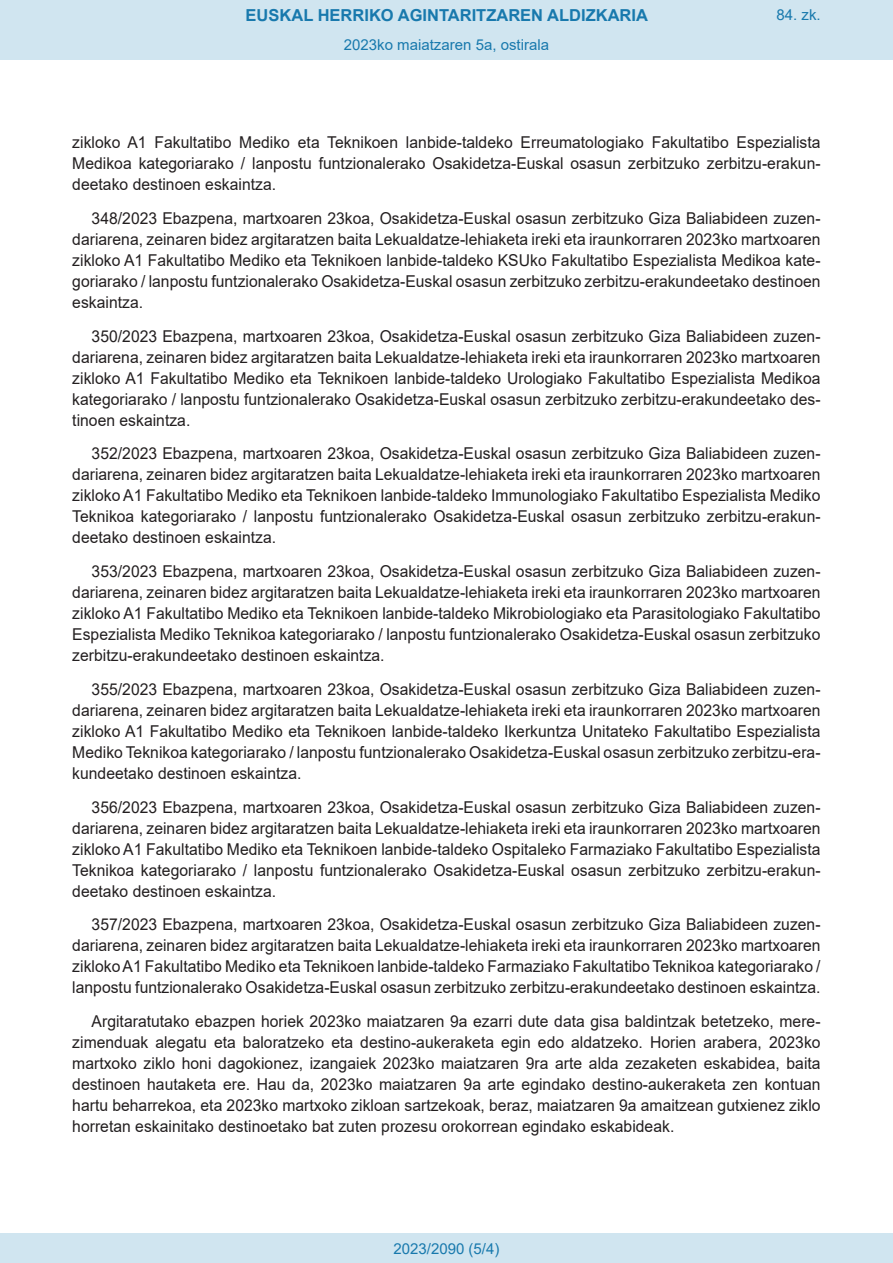
<style>
.page{position:relative;width:893px;height:1263px;background:#fff}
.page>*{position:absolute;margin:0;border:0;box-sizing:border-box;transform-origin:0 0}
.t1{font:700 16.5px "Arial";color:#1879ad}
.BOPVDetalle{font:16.35px/21px "Arial";color:#231f20;text-align:justify;scale:.96 1}
.Paginacion_Centro{font:15px "Arial";color:#1879ad}
</style>
<div class="page">
<div style="left:0;top:0;width:893px;height:60px;background:#d0e5f0"></div>
<div style="left:0;top:1233px;width:893px;height:30px;background:#d0e5f0"></div>
<p class="t1" style="left:246px;top:3px;width:404px">EUSKAL HERRIKO AGINTARITZAREN ALDIZKARIA</p>
<p class="Paginacion_Centro" style="left:344px;top:35px;width:207px">2023ko maiatzaren 5a, ostirala</p>
<p class="Paginacion_Centro" style="left:776px;top:5px;width:46px">84. zk.</p>
<p class="BOPVDetalle" style="left:72px;top:132px;width:781px">zikloko A1 Fakultatibo Mediko eta Teknikoen lanbide-taldeko Erreumatologiako Fakultatibo Espezialista Medikoa kategoriarako / lanpostu funtzionalerako Osakidetza-Euskal osasun zerbitzuko zerbitzu-erakun&shy;deetako destinoen eskaintza.</p>
<p class="BOPVDetalle" style="left:72px;top:207px;width:781px;text-indent:19px">348/2023 Ebazpena, martxoaren 23koa, Osakidetza-Euskal osasun zerbitzuko Giza Baliabideen zuzen&shy;dariarena, zeinaren bidez argitaratzen baita Lekualdatze-lehiaketa ireki eta iraunkorraren 2023ko martxoaren zikloko A1 Fakultatibo Mediko eta Teknikoen lanbide-taldeko KSUko Fakultatibo Espezialista Medikoa kate&shy;goriarako / lanpostu funtzionalerako Osakidetza-Euskal osasun zerbitzuko zerbitzu-erakundeetako destinoen eskaintza.</p>
<p class="BOPVDetalle" style="left:72px;top:325px;width:781px;text-indent:19px">350/2023 Ebazpena, martxoaren 23koa, Osakidetza-Euskal osasun zerbitzuko Giza Baliabideen zuzen&shy;dariarena, zeinaren bidez argitaratzen baita Lekualdatze-lehiaketa ireki eta iraunkorraren 2023ko martxoaren zikloko A1 Fakultatibo Mediko eta Teknikoen lanbide-taldeko Urologiako Fakultatibo Espezialista Medikoa kategoriarako / lanpostu funtzionalerako Osakidetza-Euskal osasun zerbitzuko zerbitzu-erakundeetako des&shy;tinoen eskaintza.</p>
<p class="BOPVDetalle" style="left:72px;top:443px;width:781px;text-indent:19px">352/2023 Ebazpena, martxoaren 23koa, Osakidetza-Euskal osasun zerbitzuko Giza Baliabideen zuzen&shy;dariarena, zeinaren bidez argitaratzen baita Lekualdatze-lehiaketa ireki eta iraunkorraren 2023ko martxoaren zikloko A1 Fakultatibo Mediko eta Teknikoen lanbide-taldeko Immunologiako Fakultatibo Espezialista Mediko Teknikoa kategoriarako / lanpostu funtzionalerako Osakidetza-Euskal osasun zerbitzuko zerbitzu-erakun&shy;deetako destinoen eskaintza.</p>
<p class="BOPVDetalle" style="left:72px;top:561px;width:781px;text-indent:19px">353/2023 Ebazpena, martxoaren 23koa, Osakidetza-Euskal osasun zerbitzuko Giza Baliabideen zuzen&shy;dariarena, zeinaren bidez argitaratzen baita Lekualdatze-lehiaketa ireki eta iraunkorraren 2023ko martxoaren zikloko A1 Fakultatibo Mediko eta Teknikoen lanbide-taldeko Mikrobiologiako eta Parasitologiako Fakultatibo Espezialista Mediko Teknikoa kategoriarako / lanpostu funtzionalerako Osakidetza-Euskal osasun zerbitzuko zerbitzu-erakundeetako destinoen eskaintza.</p>
<p class="BOPVDetalle" style="left:72px;top:679px;width:781px;text-indent:19px">355/2023 Ebazpena, martxoaren 23koa, Osakidetza-Euskal osasun zerbitzuko Giza Baliabideen zuzen&shy;dariarena, zeinaren bidez argitaratzen baita Lekualdatze-lehiaketa ireki eta iraunkorraren 2023ko martxoaren zikloko A1 Fakultatibo Mediko eta Teknikoen lanbide-taldeko Ikerkuntza Unitateko Fakultatibo Espezialista Mediko Teknikoa kategoriarako / lanpostu funtzionalerako Osakidetza-Euskal osasun zerbitzuko zerbitzu-era&shy;kundeetako destinoen eskaintza.</p>
<p class="BOPVDetalle" style="left:72px;top:796px;width:781px;text-indent:19px">356/2023 Ebazpena, martxoaren 23koa, Osakidetza-Euskal osasun zerbitzuko Giza Baliabideen zuzen&shy;dariarena, zeinaren bidez argitaratzen baita Lekualdatze-lehiaketa ireki eta iraunkorraren 2023ko martxoaren zikloko A1 Fakultatibo Mediko eta Teknikoen lanbide-taldeko Ospitaleko Farmaziako Fakultatibo Espezialista Teknikoa kategoriarako / lanpostu funtzionalerako Osakidetza-Euskal osasun zerbitzuko zerbitzu-erakun&shy;deetako destinoen eskaintza.</p>
<p class="BOPVDetalle" style="left:72px;top:914px;width:781px;text-indent:19px">357/2023 Ebazpena, martxoaren 23koa, Osakidetza-Euskal osasun zerbitzuko Giza Baliabideen zuzen&shy;dariarena, zeinaren bidez argitaratzen baita Lekualdatze-lehiaketa ireki eta iraunkorraren 2023ko martxoaren zikloko A1 Fakultatibo Mediko eta Teknikoen lanbide-taldeko Farmaziako Fakultatibo Teknikoa kategoriarako / lanpostu funtzionalerako Osakidetza-Euskal osasun zerbitzuko zerbitzu-erakundeetako destinoen eskaintza.</p>
<p class="BOPVDetalle" style="left:72px;top:1011px;width:781px;text-indent:19px">Argitaratutako ebazpen horiek 2023ko maiatzaren 9a ezarri dute data gisa baldintzak betetzeko, mere&shy;zimenduak alegatu eta baloratzeko eta destino-aukeraketa egin edo aldatzeko. Horien arabera, 2023ko martxoko ziklo honi dagokionez, izangaiek 2023ko maiatzaren 9ra arte alda zezaketen eskabidea, baita destinoen hautaketa ere. Hau da, 2023ko maiatzaren 9a arte egindako destino-aukeraketa zen kontuan hartu beharrekoa, eta 2023ko martxoko zikloan sartzekoak, beraz, maiatzaren 9a amaitzean gutxienez ziklo horretan eskainitako destinoetako bat zuten prozesu orokorrean egindako eskabideak.</p>
<p class="Paginacion_Centro" style="left:393px;top:1238px;width:107px">2023/2090 (5/4)</p>
</div>
